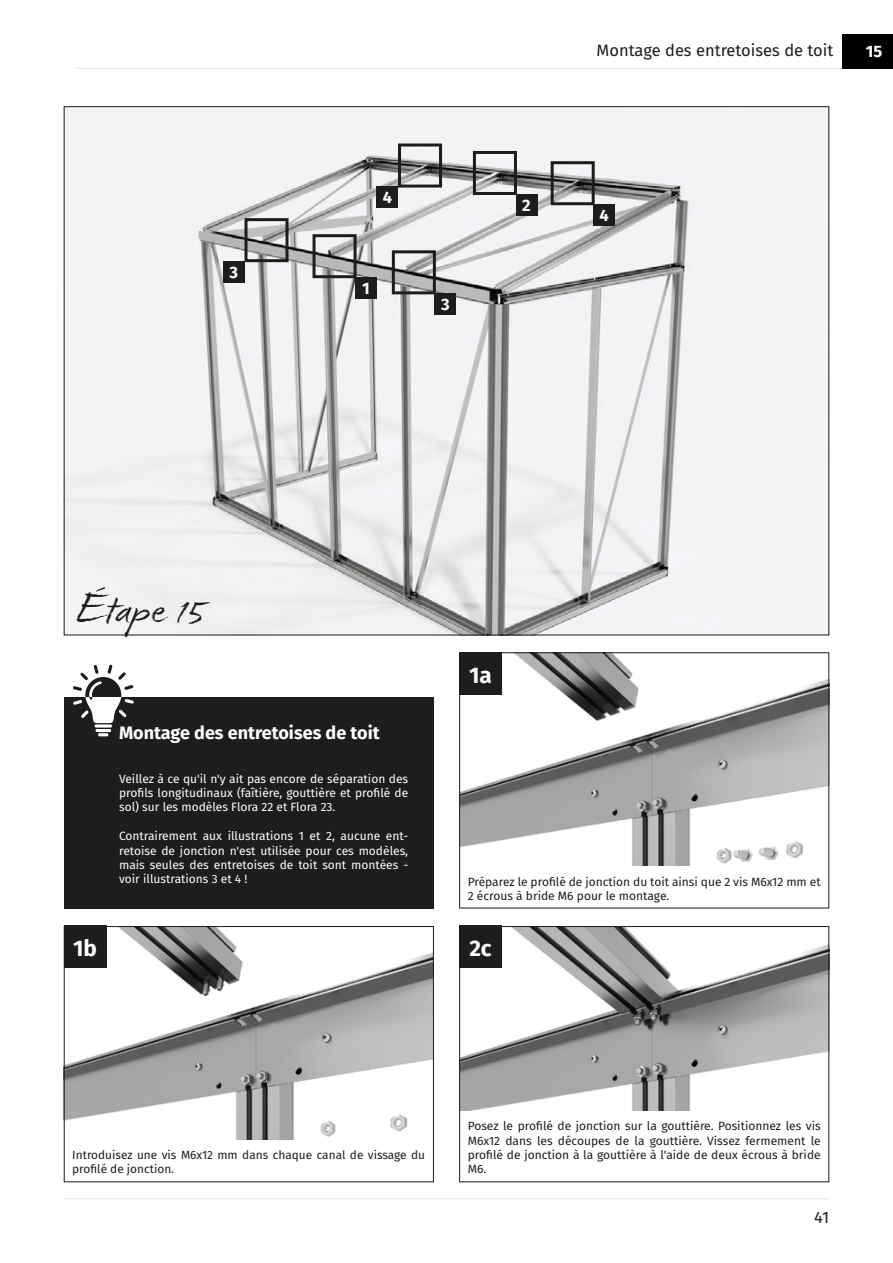
<style>
.page{position:relative;width:893px;height:1263px;background:#fff}
.page>*{position:absolute;margin:0;border:0;box-sizing:border-box;transform-origin:0 0}
.t1{font:expanded 45px "Cherry Blossoms";color:#1d1d1b}
.t2{font:700 22.5px "Fira Sans";color:#fff}
.t3{font:700 18px "Fira Sans";color:#fff}
.t4{font:16.5px "Fira Sans";color:#1d1d1b}
.t5{font:700 16.5px "Fira Sans";color:#fff}
.t6{font:12px/14.4px "Fira Sans";color:#fff;text-align:justify}
.t7{font:12px/14.4px "Fira Sans";color:#1d1d1b;text-align:justify}
.t8{font:11.85px/14.2px "Fira Sans";color:#1d1d1b}
</style>
<div class="page">
<hr style="left:64px;top:1198px;width:765px;height:1px;background:#e4e3e3">
<img style="left:461px;top:928px;width:366px;height:182px">
<img style="left:66px;top:928px;width:366px;height:211px">
<img style="left:461px;top:654px;width:366px;height:212px">
<img style="left:66px;top:108px;width:761px;height:525px">
<div style="left:551px;top:161px;width:44px;height:44px;border:3px solid #1d1d1b"></div>
<div style="left:594px;top:204px;width:21px;height:22px;background:#1d1d1b"></div>
<div style="left:473px;top:151px;width:44px;height:44px;border:3px solid #1d1d1b"></div>
<div style="left:516px;top:194px;width:21px;height:21px;background:#1d1d1b"></div>
<div style="left:398px;top:144px;width:44px;height:44px;border:3px solid #1d1d1b"></div>
<div style="left:377px;top:187px;width:21px;height:21px;background:#1d1d1b"></div>
<div style="left:392px;top:250px;width:44px;height:44px;border:3px solid #1d1d1b"></div>
<div style="left:435px;top:293px;width:21px;height:22px;background:#1d1d1b"></div>
<div style="left:313px;top:234px;width:44px;height:44px;border:3px solid #1d1d1b"></div>
<div style="left:355px;top:277px;width:22px;height:22px;background:#1d1d1b"></div>
<div style="left:244px;top:218px;width:45px;height:44px;border:3px solid #1d1d1b"></div>
<div style="left:223px;top:261px;width:21px;height:22px;background:#1d1d1b"></div>
<div style="left:842px;top:35px;width:51px;height:34px;background:#000"></div>
<hr style="left:77px;top:68px;width:765px;height:1px;background:#e4e3e3">
<div style="left:64px;top:697px;width:370px;height:211px;background:#1d1d1b"></div>
<hr style="left:95px;top:724px;width:17px;height:3px;background:#fff;border-radius:2px">
<hr style="left:95px;top:729px;width:16px;height:3px;background:#fff;border-radius:2px">
<svg style="left:98px;top:733px;width:10px;height:3px"></svg>
<svg style="left:73px;top:665px;width:61px;height:58px"></svg>
<div style="left:459px;top:652px;width:370px;height:256px;border:1px solid #1d1d1b"></div>
<div style="left:64px;top:926px;width:370px;height:256px;border:1px solid #1d1d1b"></div>
<div style="left:459px;top:926px;width:370px;height:256px;border:1px solid #1d1d1b"></div>
<div style="left:459px;top:652px;width:43px;height:43px;background:#1d1d1b"></div>
<div style="left:64px;top:925px;width:42px;height:43px;background:#1d1d1b"></div>
<div style="left:459px;top:925px;width:43px;height:43px;background:#1d1d1b"></div>
<h3 class="t5" style="left:230px;top:258px;width:10px">3</h3>
<h3 class="t5" style="left:383px;top:184px;width:11px">4</h3>
<h3 class="t5" style="left:362px;top:274px;width:9px">1</h3>
<h3 class="t5" style="left:441px;top:291px;width:10px">3</h3>
<h3 class="t5" style="left:522px;top:191px;width:10px">2</h3>
<h3 class="t4" style="left:597px;top:38px;width:238px">Montage des entretoises de toit</h3>
<h3 class="t5" style="left:866px;top:38px;width:18px">15</h3>
<h3 class="t5" style="left:600px;top:201px;width:11px">4</h3>
<h1 class="t1" style="left:77px;top:579px;width:132px">Étape 15</h1>
<h3 class="t3" style="left:119px;top:718px;width:262px">Montage des entretoises de toit</h3>
<p class="t6" style="left:119px;top:771px;width:291px">Veillez à ce qu'il n'y ait pas encore de séparation des profils longitudinaux (faîtière, gouttière et profilé de sol) sur les modèles Flora 22 et Flora 23.</p>
<p class="t6" style="left:119px;top:828px;width:291px">Contrairement aux illustrations 1 et 2, aucune ent&shy;retoise de jonction n'est utilisée pour ces modèles, mais seules des entretoises de toit sont montées - voir illustrations 3 et 4 !</p>
<h2 class="t2" style="left:469px;top:656px;width:24px">1a</h2>
<p class="t7" style="left:468px;top:874px;width:354px">Préparez le profilé de jonction du toit ainsi que 2 vis M6x12 mm et<br>2 écrous à bride M6 pour le montage.</p>
<h2 class="t2" style="left:73px;top:929px;width:25px">1b</h2>
<h2 class="t2" style="left:470px;top:929px;width:23px">2c</h2>
<p class="t8" style="left:72px;top:1147px;width:354px">Introduisez une vis M6x12 mm dans chaque canal de vissage du profilé de jonction.</p>
<p class="t7" style="left:468px;top:1118px;width:354px">Posez le profilé de jonction sur la gouttière. Positionnez les vis M6x12 dans les découpes de la gouttière. Vissez fermement le profilé de jonction à la gouttière à l'aide de deux écrous à bride M6.</p>
<h3 class="t4" style="left:814px;top:1205px;width:16px">41</h3>
</div>
